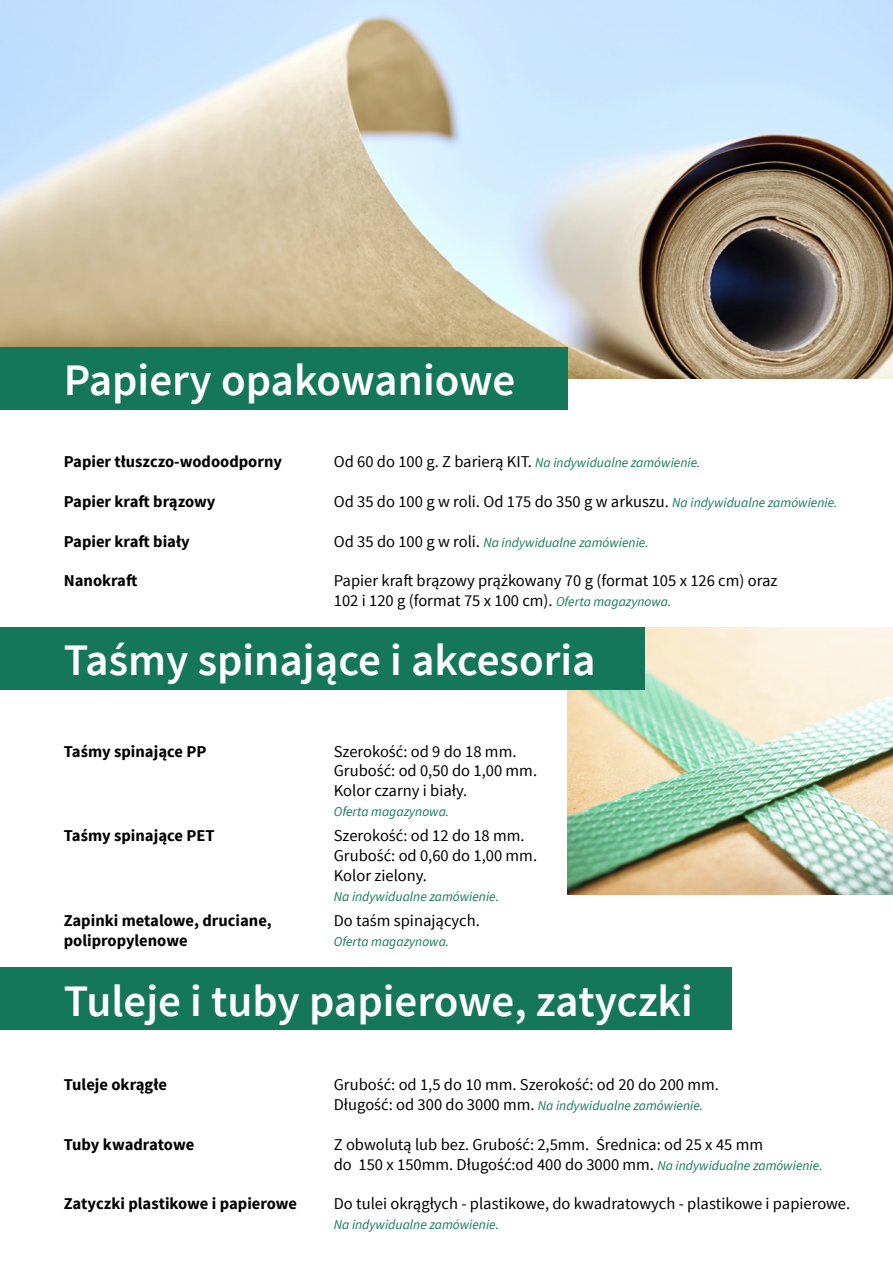
<style>
.page{position:relative;width:893px;height:1263px;background:#fff}
.page>*{position:absolute;margin:0;border:0;box-sizing:border-box;transform-origin:0 0}
.t1{font:600 45px "Source Sans Pro";color:#fff}
.t2{font:16.5px "Source Sans Pro";color:#000}
.t3{font:700 16.5px "Source Sans Pro";color:#000}
.t4{font:italic 13.5px "Source Sans Pro";color:#14775a}
.s1{font-style:normal;font-size:16.5px;color:#000}
.s2{font-style:italic;font-size:13.5px;color:#14775a}
</style>
<div class="page">
<img style="left:0;top:0;width:893px;height:378px">
<img style="left:568px;top:627px;width:325px;height:267px">
<div style="left:0;top:347px;width:568px;height:62px;background:#14775a"></div>
<div style="left:0;top:627px;width:644px;height:62px;background:#14775a"></div>
<div style="left:0;top:968px;width:731px;height:62px;background:#14775a"></div>
<p class="t1" style="left:64px;top:352px;width:453px">Papiery opakowaniowe</p>
<p class="t3" style="left:64px;top:451px;width:220px">Papier tłuszczo-wodoodporny</p>
<p class="t4" style="left:334px;top:455px;width:368px"><span class="s1">Od 60 do 100 g. Z barierą KIT.</span> Na indywidualne zamówienie.</p>
<p class="t3" style="left:64px;top:491px;width:153px">Papier kraft brązowy</p>
<p class="t2" style="left:334px;top:491px;width:505px">Od 35 do 100 g w roli. Od 175 do 350 g w arkuszu. <span class="s2">Na indywidualne zamówienie.</span></p>
<p class="t3" style="left:64px;top:530px;width:127px">Papier kraft biały</p>
<p class="t4" style="left:334px;top:534px;width:316px"><span class="s1">Od 35 do 100 g w roli.</span> Na indywidualne zamówienie.</p>
<p class="t3" style="left:64px;top:570px;width:75px">Nanokraft</p>
<p class="t2" style="left:334px;top:570px;width:445px">Papier kraft brązowy prążkowany 70 g (format 105 x 126 cm) oraz</p>
<p class="t2" style="left:334px;top:590px;width:339px">102 i 120 g (format 75 x 100 cm). <span class="s2">Oferta magazynowa.</span></p>
<p class="t1" style="left:64px;top:632px;width:534px">Taśmy spinające i akcesoria</p>
<p class="t3" style="left:64px;top:740px;width:144px">Taśmy spinające PP</p>
<p class="t2" style="left:334px;top:741px;width:184px">Szerokość: od 9 do 18 mm.</p>
<p class="t2" style="left:334px;top:761px;width:205px">Grubość: od 0,50 do 1,00 mm.</p>
<p class="t2" style="left:334px;top:780px;width:135px">Kolor czarny i biały.</p>
<p class="t4" style="left:334px;top:803px;width:117px">Oferta magazynowa.</p>
<p class="t3" style="left:64px;top:825px;width:152px">Taśmy spinające PET</p>
<p class="t2" style="left:334px;top:826px;width:192px">Szerokość: od 12 do 18 mm.</p>
<p class="t2" style="left:334px;top:845px;width:205px">Grubość: od 0,60 do 1,00 mm.</p>
<p class="t2" style="left:334px;top:865px;width:95px">Kolor zielony.</p>
<p class="t4" style="left:334px;top:888px;width:167px">Na indywidualne zamówienie.</p>
<p class="t3" style="left:64px;top:910px;width:210px">Zapinki metalowe, druciane,</p>
<p class="t2" style="left:334px;top:911px;width:148px">Do taśm spinających.</p>
<p class="t3" style="left:64px;top:930px;width:125px">polipropylenowe</p>
<p class="t4" style="left:334px;top:933px;width:117px">Oferta magazynowa.</p>
<p class="t1" style="left:64px;top:972px;width:631px">Tuleje i tuby papierowe, zatyczki</p>
<p class="t3" style="left:64px;top:1074px;width:105px">Tuleje okrągłe</p>
<p class="t2" style="left:334px;top:1075px;width:387px">Grubość: od 1,5 do 10 mm. Szerokość: od 20 do 200 mm.</p>
<p class="t4" style="left:334px;top:1097px;width:371px"><span class="s1">Długość: od 300 do 3000 mm.</span> Na indywidualne zamówienie.</p>
<p class="t3" style="left:64px;top:1134px;width:132px">Tuby kwadratowe</p>
<p class="t2" style="left:334px;top:1134px;width:431px">Z obwolutą lub bez. Grubość: 2,5mm. Średnica: od 25 x 45 mm</p>
<p class="t2" style="left:334px;top:1154px;width:490px">do 150 x 150mm. Długość:od 400 do 3000 mm. <span class="s2">Na indywidualne zamówienie.</span></p>
<p class="t3" style="left:64px;top:1193px;width:235px">Zatyczki plastikowe i papierowe</p>
<p class="t2" style="left:334px;top:1193px;width:518px">Do tulei okrągłych - plastikowe, do kwadratowych - plastikowe i papierowe.</p>
<p class="t4" style="left:334px;top:1216px;width:167px">Na indywidualne zamówienie.</p>
</div>
